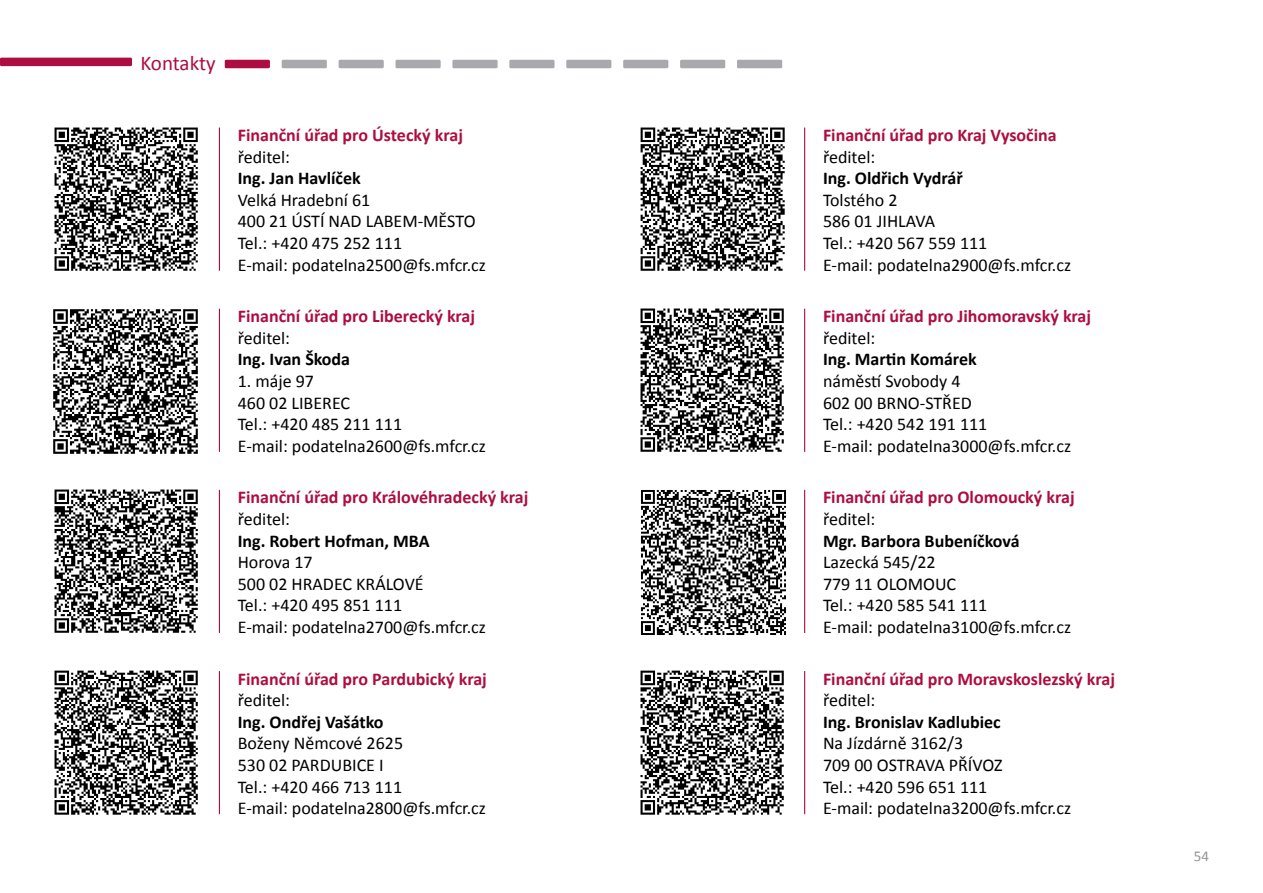
<style>
.page{position:relative;width:1263px;height:893px;background:#fff}
.page>*{position:absolute;margin:0;border:0;box-sizing:border-box;transform-origin:0 0}
.t1{font:21px "Calibri";letter-spacing:-.005em;color:#ad0d40}
.t2{font:18px/21.6px "Calibri";color:#000}
.t3{font:700 18px "Calibri";color:#ad0d40}
.t4{font:700 18px "Calibri";color:#000}
.t5{font:15px "Calibri";color:#939598}
</style>
<div class="page">
<div style="left:0;top:58px;width:132px;height:8px;background:#ad0d40;border-radius:2px"></div>
<div style="left:225px;top:60px;width:45px;height:8px;background:#ad0d40;border-radius:2px"></div>
<div style="left:737px;top:60px;width:45px;height:8px;background:#a7a9ac;border-radius:2px"></div>
<div style="left:680px;top:60px;width:45px;height:8px;background:#a7a9ac;border-radius:2px"></div>
<div style="left:623px;top:60px;width:45px;height:8px;background:#a7a9ac;border-radius:2px"></div>
<div style="left:566px;top:60px;width:45px;height:8px;background:#a7a9ac;border-radius:2px"></div>
<div style="left:509px;top:60px;width:45px;height:8px;background:#a7a9ac;border-radius:2px"></div>
<div style="left:452px;top:60px;width:46px;height:8px;background:#a7a9ac;border-radius:2px"></div>
<div style="left:395px;top:60px;width:46px;height:8px;background:#a7a9ac;border-radius:2px"></div>
<div style="left:339px;top:60px;width:45px;height:8px;background:#a7a9ac;border-radius:2px"></div>
<div style="left:282px;top:60px;width:45px;height:8px;background:#a7a9ac;border-radius:2px"></div>
<hr style="left:219px;top:128px;width:1px;height:143px;background:#ad0d40">
<hr style="left:804px;top:128px;width:1px;height:143px;background:#ad0d40">
<hr style="left:804px;top:309px;width:1px;height:143px;background:#ad0d40">
<hr style="left:804px;top:490px;width:1px;height:143px;background:#ad0d40">
<hr style="left:804px;top:671px;width:1px;height:143px;background:#ad0d40">
<hr style="left:219px;top:309px;width:1px;height:143px;background:#ad0d40">
<hr style="left:219px;top:490px;width:1px;height:143px;background:#ad0d40">
<hr style="left:219px;top:671px;width:1px;height:143px;background:#ad0d40">
<img style="left:53px;top:309px;width:145px;height:145px">
<img style="left:54px;top:127px;width:144px;height:144px">
<img style="left:54px;top:489px;width:144px;height:144px">
<img style="left:54px;top:670px;width:144px;height:145px">
<img style="left:640px;top:127px;width:145px;height:144px">
<img style="left:640px;top:308px;width:144px;height:144px">
<img style="left:641px;top:490px;width:145px;height:145px">
<img style="left:640px;top:670px;width:144px;height:145px">
<p class="t1" style="left:140px;top:50px;width:77px">Kontakty</p>
<p class="t3" style="left:238px;top:124px;width:227px">Finanční úřad pro Ústecký kraj</p>
<p class="t2" style="left:238px;top:146px;width:54px">ředitel:</p>
<p class="t4" style="left:238px;top:167px;width:125px">Ing. Jan Havlíček</p>
<p class="t2" style="left:238px;top:189px;width:250px">Velká Hradební 61<br>400 21 ÚSTÍ NAD LABEM-MĚSTO<br>Tel.: +420 475 252 111<br>E-mail: podatelna2500@fs.mfcr.cz</p>
<p class="t3" style="left:238px;top:305px;width:239px">Finanční úřad pro Liberecký kraj</p>
<p class="t2" style="left:238px;top:327px;width:54px">ředitel:</p>
<p class="t4" style="left:238px;top:348px;width:114px">Ing. Ivan Škoda</p>
<p class="t2" style="left:238px;top:370px;width:250px">1. máje 97<br>460 02 LIBEREC<br>Tel.: +420 485 211 111<br>E-mail: podatelna2600@fs.mfcr.cz</p>
<p class="t3" style="left:238px;top:486px;width:292px">Finanční úřad pro Královéhradecký kraj</p>
<p class="t2" style="left:238px;top:508px;width:54px">ředitel:</p>
<p class="t4" style="left:238px;top:529px;width:193px">Ing. Robert Hofman, MBA</p>
<p class="t2" style="left:238px;top:551px;width:250px">Horova 17<br>500 02 HRADEC KRÁLOVÉ<br>Tel.: +420 495 851 111<br>E-mail: podatelna2700@fs.mfcr.cz</p>
<p class="t3" style="left:238px;top:667px;width:251px">Finanční úřad pro Pardubický kraj</p>
<p class="t2" style="left:238px;top:689px;width:54px">ředitel:</p>
<p class="t4" style="left:238px;top:710px;width:147px">Ing. Ondřej Vašátko</p>
<p class="t2" style="left:238px;top:733px;width:250px">Boženy Němcové 2625<br>530 02 PARDUBICE I<br>Tel.: +420 466 713 111<br>E-mail: podatelna2800@fs.mfcr.cz</p>
<p class="t3" style="left:823px;top:124px;width:235px">Finanční úřad pro Kraj Vysočina</p>
<p class="t2" style="left:823px;top:146px;width:54px">ředitel:</p>
<p class="t4" style="left:823px;top:167px;width:141px">Ing. Oldřich Vydrář</p>
<p class="t2" style="left:823px;top:189px;width:250px">Tolstého 2<br>586 01 JIHLAVA<br>Tel.: +420 567 559 111<br>E-mail: podatelna2900@fs.mfcr.cz</p>
<p class="t3" style="left:823px;top:305px;width:270px">Finanční úřad pro Jihomoravský kraj</p>
<p class="t2" style="left:823px;top:327px;width:54px">ředitel:</p>
<p class="t4" style="left:823px;top:348px;width:155px">Ing. Martin Komárek</p>
<p class="t2" style="left:823px;top:370px;width:250px">náměstí Svobody 4<br>602 00 BRNO-STŘED<br>Tel.: +420 542 191 111<br>E-mail: podatelna3000@fs.mfcr.cz</p>
<p class="t3" style="left:823px;top:486px;width:253px">Finanční úřad pro Olomoucký kraj</p>
<p class="t2" style="left:823px;top:508px;width:54px">ředitel:</p>
<p class="t4" style="left:823px;top:529px;width:198px">Mgr. Barbora Bubeníčková</p>
<p class="t2" style="left:823px;top:551px;width:250px">Lazecká 545/22<br>779 11 OLOMOUC<br>Tel.: +420 585 541 111<br>E-mail: podatelna3100@fs.mfcr.cz</p>
<p class="t3" style="left:823px;top:667px;width:293px">Finanční úřad pro Moravskoslezský kraj</p>
<p class="t2" style="left:823px;top:689px;width:54px">ředitel:</p>
<p class="t4" style="left:823px;top:710px;width:179px">Ing. Bronislav Kadlubiec</p>
<p class="t2" style="left:823px;top:733px;width:250px">Na Jízdárně 3162/3<br>709 00 OSTRAVA PŘÍVOZ<br>Tel.: +420 596 651 111<br>E-mail: podatelna3200@fs.mfcr.cz</p>
<p class="t5" style="left:1194px;top:846px;width:17px">54</p>
</div>
